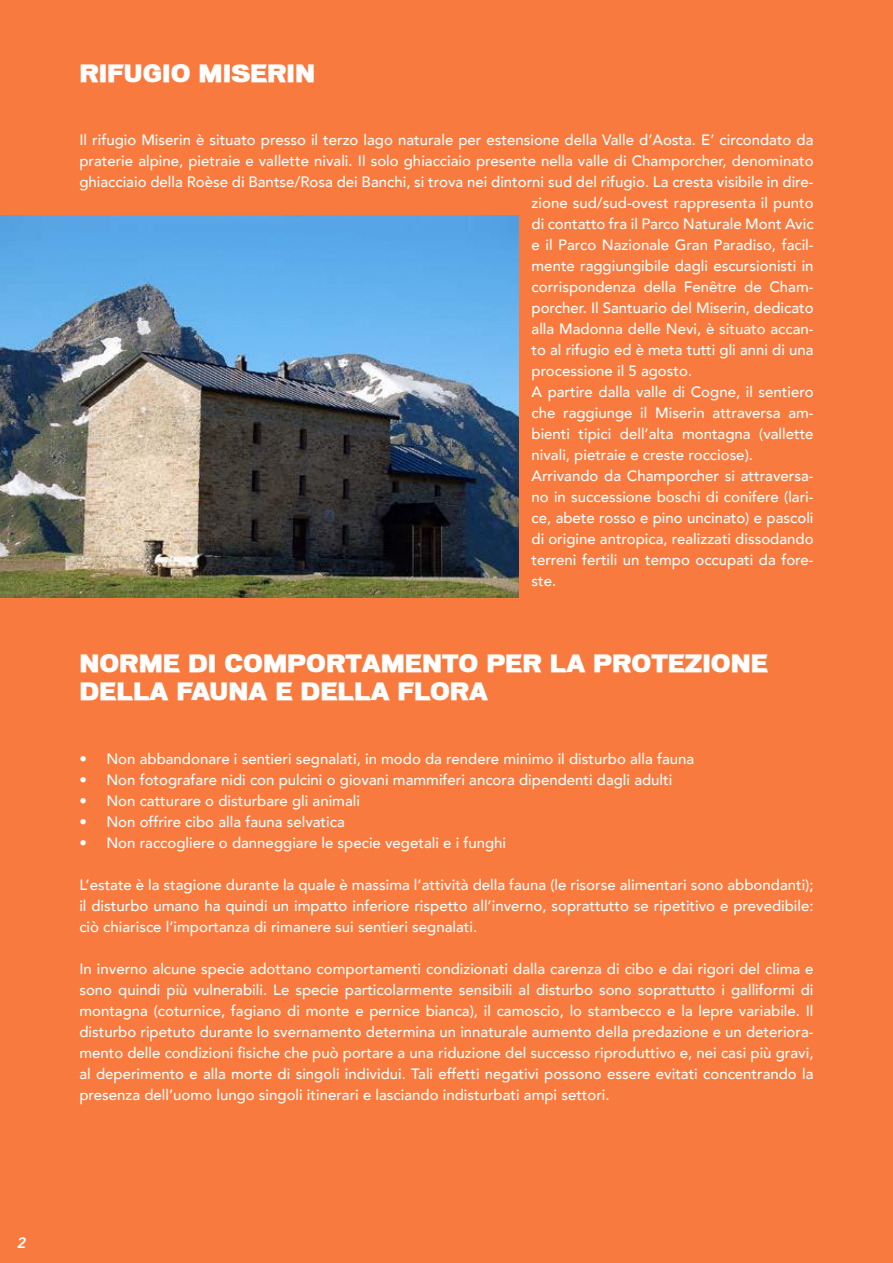
<style>
.page{position:relative;width:893px;height:1263px;background:#f87a3e}
.page>*{position:absolute;margin:0;border:0;box-sizing:border-box;transform-origin:0 0}
.t1{font:22.5px/28.5px "Macromedia";color:#fff}
.t2{font:500 15px/21px "Avenir";color:#fff;text-align:justify}
.t3{font:italic 800 15px "Avenir";color:#fff}
</style>
<div class="page">
<img style="left:0;top:215px;width:519px;height:383px">
<p class="t3" style="left:17px;top:1233px;width:10px">2</p>
<h1 class="t1" style="left:79px;top:59px;width:237px">RIFUGIO MISERIN</h1>
<p class="t2" style="left:79px;top:129px;width:736px">Il rifugio Miserin è situato presso il terzo lago naturale per estensione della Valle d’Aosta. E’ circondato da</p>
<p class="t2" style="left:79px;top:150px;width:736px">praterie alpine, pietraie e vallette nivali. Il solo ghiacciaio presente nella valle di Champorcher, denominato</p>
<p class="t2" style="left:79px;top:171px;width:736px">ghiacciaio della Roèse di Bantse/Rosa dei Banchi, si trova nei dintorni sud del rifugio. La cresta visibile in dire-</p>
<p class="t2" style="left:531px;top:192px;width:284px">zione sud/sud-ovest rappresenta il punto</p>
<p class="t2" style="left:531px;top:213px;width:284px">di contatto fra il Parco Naturale Mont Avic</p>
<p class="t2" style="left:531px;top:234px;width:284px">e il Parco Nazionale Gran Paradiso, facil-</p>
<p class="t2" style="left:531px;top:255px;width:284px">mente raggiungibile dagli escursionisti in</p>
<p class="t2" style="left:531px;top:276px;width:284px">corrispondenza della Fenêtre de Cham-</p>
<p class="t2" style="left:531px;top:297px;width:284px">porcher. Il Santuario del Miserin, dedicato</p>
<p class="t2" style="left:531px;top:318px;width:284px">alla Madonna delle Nevi, è situato accan-</p>
<p class="t2" style="left:531px;top:339px;width:284px">to al rifugio ed è meta tutti gli anni di una</p>
<p class="t2" style="left:531px;top:360px;width:162px">processione il 5 agosto.</p>
<p class="t2" style="left:531px;top:381px;width:284px">A partire dalla valle di Cogne, il sentiero</p>
<p class="t2" style="left:531px;top:402px;width:284px">che raggiunge il Miserin attraversa am-</p>
<p class="t2" style="left:531px;top:423px;width:284px">bienti tipici dell’alta montagna (vallette</p>
<p class="t2" style="left:531px;top:444px;width:223px">nivali, pietraie e creste rocciose).</p>
<p class="t2" style="left:531px;top:465px;width:284px">Arrivando da Champorcher si attraversa-</p>
<p class="t2" style="left:531px;top:486px;width:284px">no in successione boschi di conifere (lari-</p>
<p class="t2" style="left:531px;top:507px;width:284px">ce, abete rosso e pino uncinato) e pascoli</p>
<p class="t2" style="left:531px;top:528px;width:284px">di origine antropica, realizzati dissodando</p>
<p class="t2" style="left:531px;top:549px;width:284px">terreni fertili un tempo occupati da fore-</p>
<p class="t2" style="left:531px;top:570px;width:26px">ste.</p>
<h1 class="t1" style="left:79px;top:649px;width:690px">NORME DI COMPORTAMENTO PER LA PROTEZIONE<br>DELLA FAUNA E DELLA FLORA</h1>
<p class="t2" style="left:79px;top:747px;width:616px">• Non abbandonare i sentieri segnalati, in modo da rendere minimo il disturbo alla fauna</p>
<p class="t2" style="left:79px;top:768px;width:594px">• Non fotografare nidi con pulcini o giovani mammiferi ancora dipendenti dagli adulti</p>
<p class="t2" style="left:79px;top:789px;width:282px">• Non catturare o disturbare gli animali</p>
<p class="t2" style="left:79px;top:810px;width:267px">• Non offrire cibo alla fauna selvatica</p>
<p class="t2" style="left:79px;top:831px;width:428px">• Non raccogliere o danneggiare le specie vegetali e i funghi</p>
<p class="t2" style="left:79px;top:873px;width:736px">L’estate è la stagione durante la quale è massima l’attività della fauna (le risorse alimentari sono abbondanti); il disturbo umano ha quindi un impatto inferiore rispetto all’inverno, soprattutto se ripetitivo e prevedibile: ciò chiarisce l’importanza di rimanere sui sentieri segnalati.</p>
<p class="t2" style="left:79px;top:957px;width:736px">In inverno alcune specie adottano comportamenti condizionati dalla carenza di cibo e dai rigori del clima e sono quindi più vulnerabili. Le specie particolarmente sensibili al disturbo sono soprattutto i galliformi di montagna (coturnice, fagiano di monte e pernice bianca), il camoscio, lo stambecco e la lepre variabile. Il disturbo ripetuto durante lo svernamento determina un innaturale aumento della predazione e un deteriora&shy;mento delle condizioni fisiche che può portare a una riduzione del successo riproduttivo e, nei casi più gravi, al deperimento e alla morte di singoli individui. Tali effetti negativi possono essere evitati concentrando la presenza dell’uomo lungo singoli itinerari e lasciando indisturbati ampi settori.</p>
</div>
